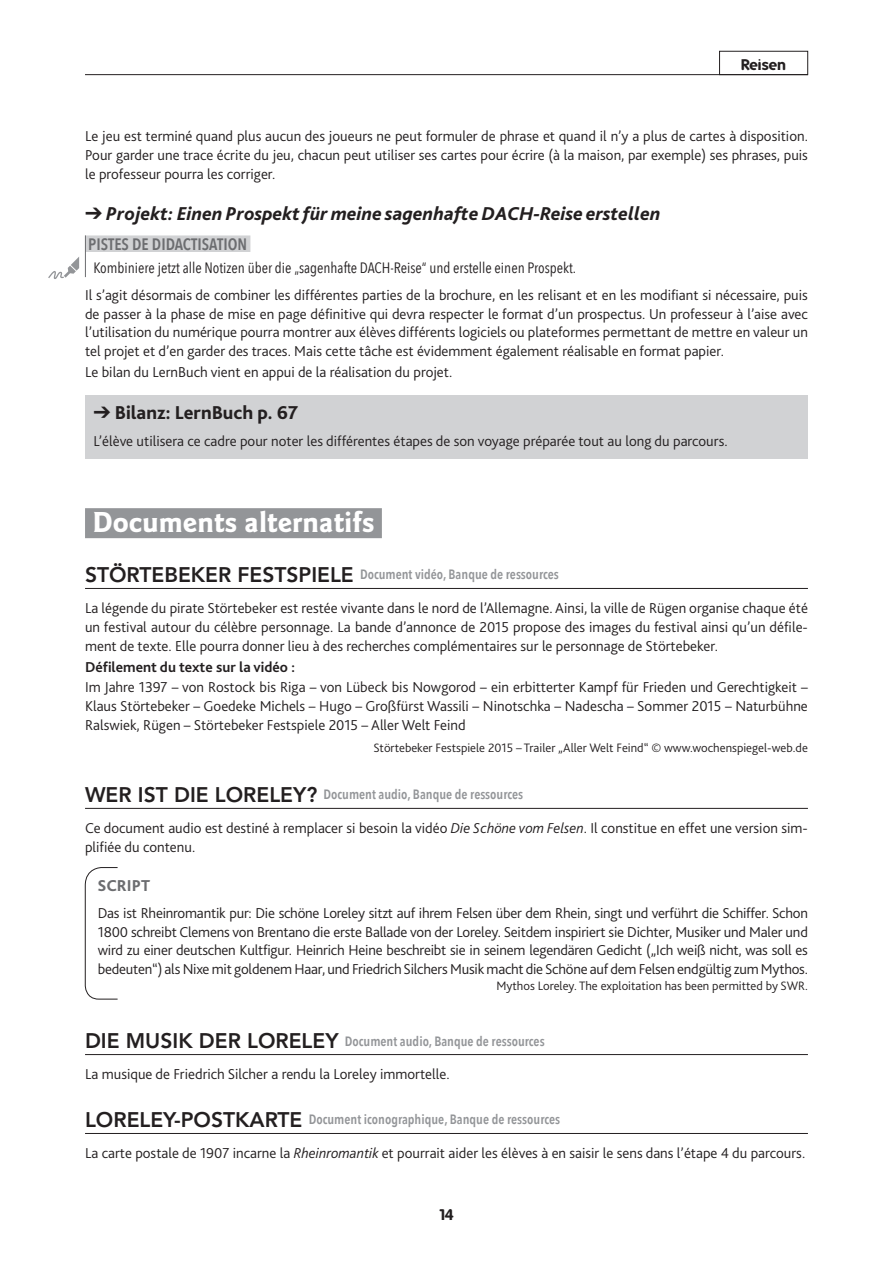
<style>
.page{position:relative;width:893px;height:1263px;background:#fff}
.page>*{position:absolute;margin:0;border:0;box-sizing:border-box;transform-origin:0 0}
.t1{font:700 30px "Goudy Sans Std";color:#fff}
.t2{font:italic 800 19.5px "Bliss 2";color:#231f20}
.t3{font:800 19.5px "Bliss 2";color:#231f20}
.t4{font:600 16.5px "Avenir Next Condensed";color:#6c6d70}
.t5{font:800 16.5px "Bliss 2";color:#6c6d70}
.t6{font:300 15px/18.8px "Bliss 2";color:#231f20;text-align:justify}
.t7{font:15px "Avenir Next Condensed";color:#231f20}
.t8{font:700 15px "Bliss 2";color:#231f20}
.t9{font:700 15px "Folks";color:#231f20}
.t10{font:600 13.5px "Avenir Next Condensed";color:#939598}
.t11{font:300 12.75px "Bliss 2";color:#231f20}
.s1{font-family:"Avenir LT Std";font-weight:800;font-size:21px;color:#231f20}
.s2{font-style:italic}
</style>
<div class="page">
<div style="left:85px;top:395px;width:723px;height:64px;background:#d1d2d4"></div>
<hr style="left:85px;top:74px;width:723px;height:1px;background:#231f20">
<div style="left:85px;top:235px;width:165px;height:17px;background:#d1d2d4"></div>
<div style="left:85px;top:508px;width:297px;height:30px;background:#939598"></div>
<hr style="left:85px;top:588px;width:723px;height:1px;background:#231f20">
<hr style="left:85px;top:808px;width:723px;height:1px;background:#231f20">
<hr style="left:85px;top:1054px;width:723px;height:1px;background:#231f20">
<hr style="left:85px;top:1133px;width:723px;height:1px;background:#231f20">
<hr style="left:85px;top:235px;width:1px;height:42px;background:#6c6d70">
<svg style="left:48px;top:257px;width:31px;height:22px"></svg>
<svg style="left:85px;top:867px;width:33px;height:132px"></svg>
<div style="left:719px;top:51px;width:89px;height:24px;border:1px solid #231f20"></div>
<p class="t9" style="left:741px;top:56px;width:46px">Reisen</p>
<p class="t6" style="left:85px;top:126px;width:724px">Le jeu est terminé quand plus aucun des joueurs ne peut formuler de phrase et quand il n’y a plus de cartes à disposition.<br>Pour garder une trace écrite du jeu, chacun peut utiliser ses cartes pour écrire (à la maison, par exemple) ses phrases, puis le professeur pourra les corriger.</p>
<h2 class="t2" style="left:85px;top:202px;width:577px">➔ Projekt: Einen Prospekt für meine sagenhafte DACH-Reise erstellen</h2>
<p class="t4" style="left:88px;top:234px;width:160px">PISTES DE DIDACTISATION</p>
<p class="t7" style="left:94px;top:258px;width:484px">Kombiniere jetzt alle Notizen über die „sagenhafte DACH-Reise“ und erstelle einen Prospekt.</p>
<p class="t6" style="left:85px;top:285px;width:724px">Il s’agit désormais de combiner les différentes parties de la brochure, en les relisant et en les modifiant si nécessaire, puis de passer à la phase de mise en page définitive qui devra respecter le format d’un prospectus. Un professeur à l’aise avec l’utilisation du numérique pourra montrer aux élèves différents logiciels ou plateformes permettant de mettre en valeur un tel projet et d’en garder des traces. Mais cette tâche est évidemment également réalisable en format papier.</p>
<p class="t6" style="left:85px;top:362px;width:369px">Le bilan du LernBuch vient en appui de la réalisation du projet.</p>
<h2 class="t3" style="left:94px;top:400px;width:206px">➔ Bilanz: LernBuch p. 67</h2>
<p class="t6" style="left:94px;top:431px;width:636px">L’élève utilisera ce cadre pour noter les différentes étapes de son voyage préparée tout au long du parcours.</p>
<h1 class="t1" style="left:93px;top:505px;width:283px">Documents alternatifs</h1>
<p class="t10" style="left:85px;top:566px;width:475px"><span class="s1">STÖRTEBEKER FESTSPIELE</span> Document vidéo, Banque de ressources</p>
<p class="t6" style="left:85px;top:598px;width:724px">La légende du pirate Störtebeker est restée vivante dans le nord de l’Allemagne. Ainsi, la ville de Rügen organise chaque été un festival autour du célèbre personnage. La bande d’annonce de 2015 propose des images du festival ainsi qu’un défile&shy;ment de texte. Elle pourra donner lieu à des recherches complémentaires sur le personnage de Störtebeker.</p>
<p class="t8" style="left:85px;top:657px;width:211px">Défilement du texte sur la vidéo :</p>
<p class="t6" style="left:85px;top:678px;width:724px">Im Jahre 1397 – von Rostock bis Riga – von Lübeck bis Nowgorod – ein erbitterter Kampf für Frieden und Gerechtigkeit – Klaus Störtebeker – Goedeke Michels – Hugo – Großfürst Wassili – Ninotschka – Nadescha – Sommer 2015 – Naturbühne Ralswiek, Rügen – Störtebeker Festspiele 2015 – Aller Welt Feind</p>
<p class="t11" style="left:373px;top:740px;width:436px">Störtebeker Festspiele 2015 – Trailer „Aller Welt Feind“ © www.wochenspiegel-web.de</p>
<p class="t10" style="left:85px;top:786px;width:440px"><span class="s1">WER IST DIE LORELEY?</span> Document audio, Banque de ressources</p>
<p class="t6" style="left:85px;top:818px;width:724px">Ce document audio est destiné à remplacer si besoin la vidéo <span class="s2">Die Schöne vom Felsen</span>. Il constitue en effet une version sim&shy;plifiée du contenu.</p>
<p class="t5" style="left:97px;top:875px;width:54px">SCRIPT</p>
<p class="t6" style="left:98px;top:903px;width:712px">Das ist Rheinromantik pur: Die schöne Loreley sitzt auf ihrem Felsen über dem Rhein, singt und verführt die Schiffer. Schon 1800 schreibt Clemens von Brentano die erste Ballade von der Loreley. Seitdem inspiriert sie Dichter, Musiker und Maler und wird zu einer deutschen Kultfigur. Heinrich Heine beschreibt sie in seinem legendären Gedicht („Ich weiß nicht, was soll es bedeuten“) als Nixe mit goldenem Haar, und Friedrich Silchers Musik macht die Schöne auf dem Felsen endgültig zum Mythos.</p>
<p class="t11" style="left:496px;top:978px;width:313px">Mythos Loreley. The exploitation has been permitted by SWR.</p>
<p class="t10" style="left:85px;top:1032px;width:461px"><span class="s1">DIE MUSIK DER LORELEY</span> Document audio, Banque de ressources</p>
<p class="t6" style="left:85px;top:1064px;width:366px">La musique de Friedrich Silcher a rendu la Loreley immortelle.</p>
<p class="t10" style="left:85px;top:1111px;width:477px"><span class="s1">LORELEY-POSTKARTE</span> Document iconographique, Banque de ressources</p>
<p class="t6" style="left:85px;top:1143px;width:722px">La carte postale de 1907 incarne la <span class="s2">Rheinromantik</span> et pourrait aider les élèves à en saisir le sens dans l’étape 4 du parcours.</p>
<p class="t9" style="left:439px;top:1205px;width:16px">14</p>
</div>
